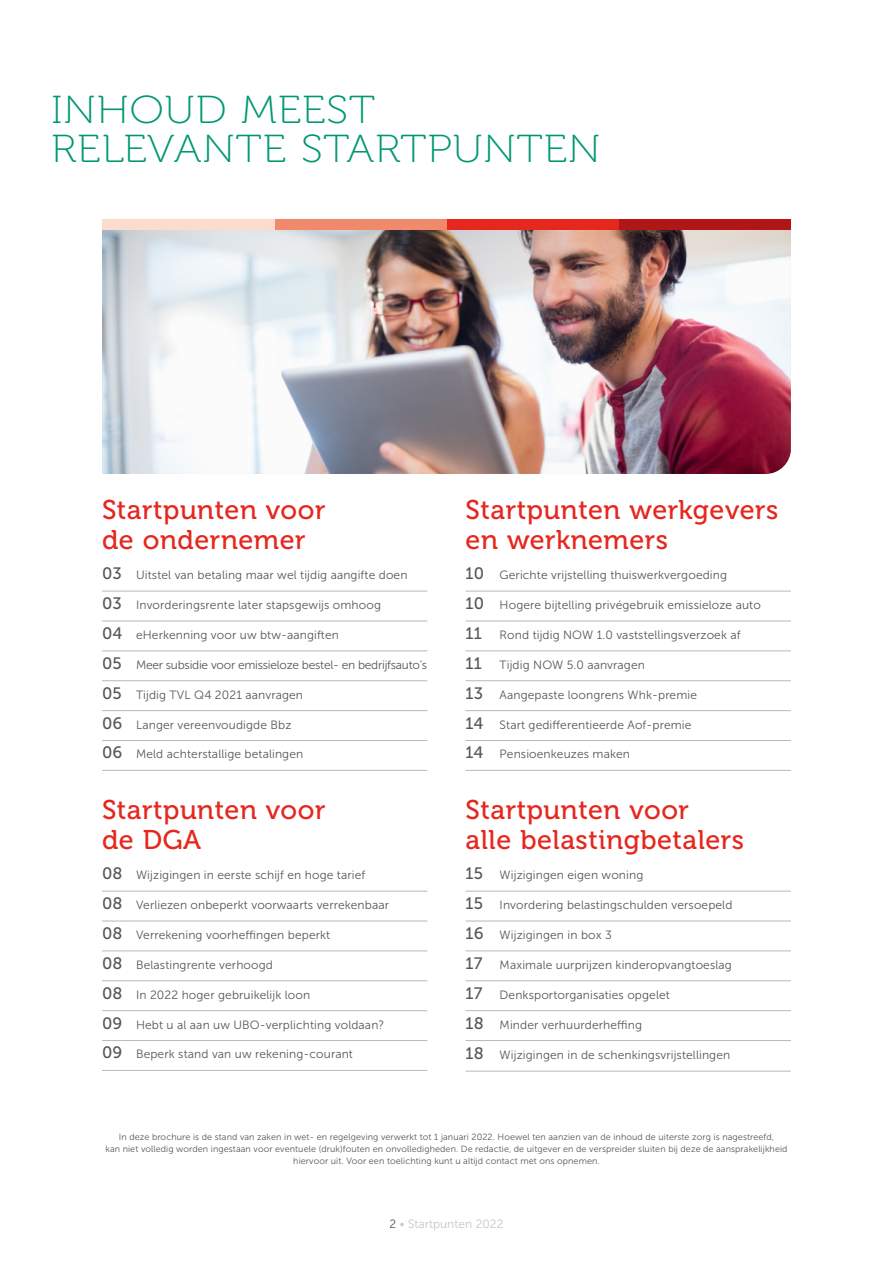
<style>
.page{position:relative;width:893px;height:1263px;background:#fff}
.page>*{position:absolute;margin:0;border:0;box-sizing:border-box;transform-origin:0 0}
.t1{font:39px/39px "Museo 100";letter-spacing:.02em;color:#009872;scale:1.1 1}
.t2{font:27px/30px "Museo 500";letter-spacing:.02em;color:#e5271e}
.t3{font:12px "Museo Sans 300";letter-spacing:.01em;color:#575756}
.t4{font:12px "Museo Sans 300";letter-spacing:-.02em;color:#575756}
.t5{font:12px "Museo Sans 300";color:#c6c6c6}
.t6{font:9px/12px "Museo Sans 300";letter-spacing:.01em;color:#575756;text-align:center}
.s1{font-family:"Museo Sans 500";font-size:16.5px}
.s2{color:#575756}
</style>
<div class="page">
<img style="left:102px;top:229px;width:689px;height:245px">
<hr style="left:102px;top:591px;width:325px;height:1px;background:#b9b8b8">
<hr style="left:102px;top:621px;width:325px;height:1px;background:#b9b8b8">
<hr style="left:102px;top:651px;width:325px;height:1px;background:#b9b8b8">
<hr style="left:102px;top:680px;width:325px;height:1px;background:#b9b8b8">
<hr style="left:102px;top:710px;width:325px;height:1px;background:#b9b8b8">
<hr style="left:102px;top:740px;width:325px;height:1px;background:#b9b8b8">
<hr style="left:102px;top:770px;width:325px;height:1px;background:#b9b8b8">
<hr style="left:102px;top:891px;width:325px;height:1px;background:#b9b8b8">
<hr style="left:102px;top:921px;width:325px;height:1px;background:#b9b8b8">
<hr style="left:102px;top:951px;width:325px;height:1px;background:#b9b8b8">
<hr style="left:102px;top:980px;width:325px;height:1px;background:#b9b8b8">
<hr style="left:102px;top:1010px;width:325px;height:1px;background:#b9b8b8">
<hr style="left:102px;top:1040px;width:325px;height:1px;background:#b9b8b8">
<hr style="left:102px;top:1070px;width:325px;height:1px;background:#b9b8b8">
<div style="left:619px;top:219px;width:172px;height:10px;background:#af1615"></div>
<div style="left:446px;top:219px;width:173px;height:10px;background:#e5271e"></div>
<div style="left:274px;top:219px;width:172px;height:10px;background:#f18a6c"></div>
<div style="left:102px;top:219px;width:172px;height:10px;background:#fcdcce"></div>
<hr style="left:466px;top:591px;width:325px;height:1px;background:#b9b8b8">
<hr style="left:466px;top:621px;width:325px;height:1px;background:#b9b8b8">
<hr style="left:466px;top:651px;width:325px;height:1px;background:#b9b8b8">
<hr style="left:466px;top:680px;width:325px;height:1px;background:#b9b8b8">
<hr style="left:466px;top:710px;width:325px;height:1px;background:#b9b8b8">
<hr style="left:466px;top:740px;width:325px;height:1px;background:#b9b8b8">
<hr style="left:466px;top:770px;width:325px;height:1px;background:#b9b8b8">
<hr style="left:466px;top:891px;width:325px;height:1px;background:#b9b8b8">
<hr style="left:466px;top:921px;width:325px;height:1px;background:#b9b8b8">
<hr style="left:466px;top:951px;width:325px;height:1px;background:#b9b8b8">
<hr style="left:466px;top:980px;width:325px;height:1px;background:#b9b8b8">
<hr style="left:466px;top:1010px;width:325px;height:1px;background:#b9b8b8">
<hr style="left:466px;top:1040px;width:325px;height:1px;background:#b9b8b8">
<hr style="left:466px;top:1071px;width:325px;height:1px;background:#b9b8b8">
<h1 class="t1" style="left:51px;top:91px;width:501px">INHOUD MEEST<br>RELEVANTE STARTPUNTEN</h1>
<h2 class="t2" style="left:102px;top:495px;width:225px">Startpunten voor de ondernemer</h2>
<p class="t3" style="left:102px;top:568px;width:307px"><span class="s1">03</span> Uitstel van betaling maar wel tijdig aangifte doen</p>
<p class="t3" style="left:102px;top:598px;width:280px"><span class="s1">03</span> Invorderingsrente later stapsgewijs omhoog</p>
<p class="t3" style="left:102px;top:628px;width:238px"><span class="s1">04</span> eHerkenning voor uw btw-aangiften</p>
<p class="t4" style="left:102px;top:658px;width:327px"><span class="s1">05</span> Meer subsidie voor emissieloze bestel- en bedrijfsauto’s</p>
<p class="t3" style="left:102px;top:688px;width:203px"><span class="s1">05</span> Tijdig TVL Q4 2021 aanvragen</p>
<p class="t3" style="left:102px;top:718px;width:191px"><span class="s1">06</span> Langer vereenvoudigde Bbz</p>
<p class="t3" style="left:102px;top:748px;width:203px"><span class="s1">06</span> Meld achterstallige betalingen</p>
<h2 class="t2" style="left:102px;top:795px;width:225px">Startpunten voor de DGA</h2>
<p class="t3" style="left:102px;top:868px;width:265px"><span class="s1">08</span> Wijzigingen in eerste schijf en hoge tarief</p>
<p class="t3" style="left:102px;top:898px;width:288px"><span class="s1">08</span> Verliezen onbeperkt voorwaarts verrekenbaar</p>
<p class="t3" style="left:102px;top:928px;width:230px"><span class="s1">08</span> Verrekening voorheffingen beperkt</p>
<p class="t3" style="left:102px;top:958px;width:172px"><span class="s1">08</span> Belastingrente verhoogd</p>
<p class="t3" style="left:102px;top:988px;width:210px"><span class="s1">08</span> In 2022 hoger gebruikelijk loon</p>
<p class="t3" style="left:102px;top:1018px;width:284px"><span class="s1">09</span> Hebt u al aan uw UBO-verplichting voldaan?</p>
<p class="t3" style="left:102px;top:1048px;width:252px"><span class="s1">09</span> Beperk stand van uw rekening-courant</p>
<h2 class="t2" style="left:466px;top:495px;width:314px">Startpunten werkgevers en werknemers</h2>
<p class="t3" style="left:466px;top:568px;width:263px"><span class="s1">10</span> Gerichte vrijstelling thuiswerkvergoeding</p>
<p class="t3" style="left:466px;top:598px;width:297px"><span class="s1">10</span> Hogere bijtelling privégebruik emissieloze auto</p>
<p class="t3" style="left:466px;top:628px;width:277px"><span class="s1">11</span> Rond tijdig NOW 1.0 vaststellingsverzoek af</p>
<p class="t3" style="left:466px;top:658px;width:181px"><span class="s1">11</span> Tijdig NOW 5.0 aanvragen</p>
<p class="t3" style="left:466px;top:688px;width:233px"><span class="s1">13</span> Aangepaste loongrens Whk-premie</p>
<p class="t3" style="left:466px;top:718px;width:227px"><span class="s1">14</span> Start gedifferentieerde Aof-premie</p>
<p class="t3" style="left:466px;top:748px;width:166px"><span class="s1">14</span> Pensioenkeuzes maken</p>
<h2 class="t2" style="left:466px;top:795px;width:280px">Startpunten voor<br>alle belastingbetalers</h2>
<p class="t3" style="left:466px;top:868px;width:179px"><span class="s1">15</span> Wijzigingen eigen woning</p>
<p class="t3" style="left:466px;top:898px;width:268px"><span class="s1">15</span> Invordering belastingschulden versoepeld</p>
<p class="t3" style="left:466px;top:928px;width:148px"><span class="s1">16</span> Wijzigingen in box 3</p>
<p class="t3" style="left:466px;top:958px;width:268px"><span class="s1">17</span> Maximale uurprijzen kinderopvangtoeslag</p>
<p class="t3" style="left:466px;top:988px;width:206px"><span class="s1">17</span> Denksportorganisaties opgelet</p>
<p class="t3" style="left:466px;top:1018px;width:178px"><span class="s1">18</span> Minder verhuurderheffing</p>
<p class="t3" style="left:466px;top:1048px;width:266px"><span class="s1">18</span> Wijzigingen in de schenkingsvrijstellingen</p>
<p class="t6" style="left:105px;top:1131px;width:684px">In deze brochure is de stand van zaken in wet- en regelgeving verwerkt tot 1 januari 2022. Hoewel ten aanzien van de inhoud de uiterste zorg is nagestreefd,<br>kan niet volledig worden ingestaan voor eventuele (druk)fouten en onvolledigheden. De redactie, de uitgever en de verspreider sluiten bij deze de aansprakelijkheid hiervoor uit. Voor een toelichting kunt u altijd contact met ons opnemen.</p>
<p class="t5" style="left:389px;top:1218px;width:116px"><span class="s2">2</span> • Startpunten 2022</p>
</div>
